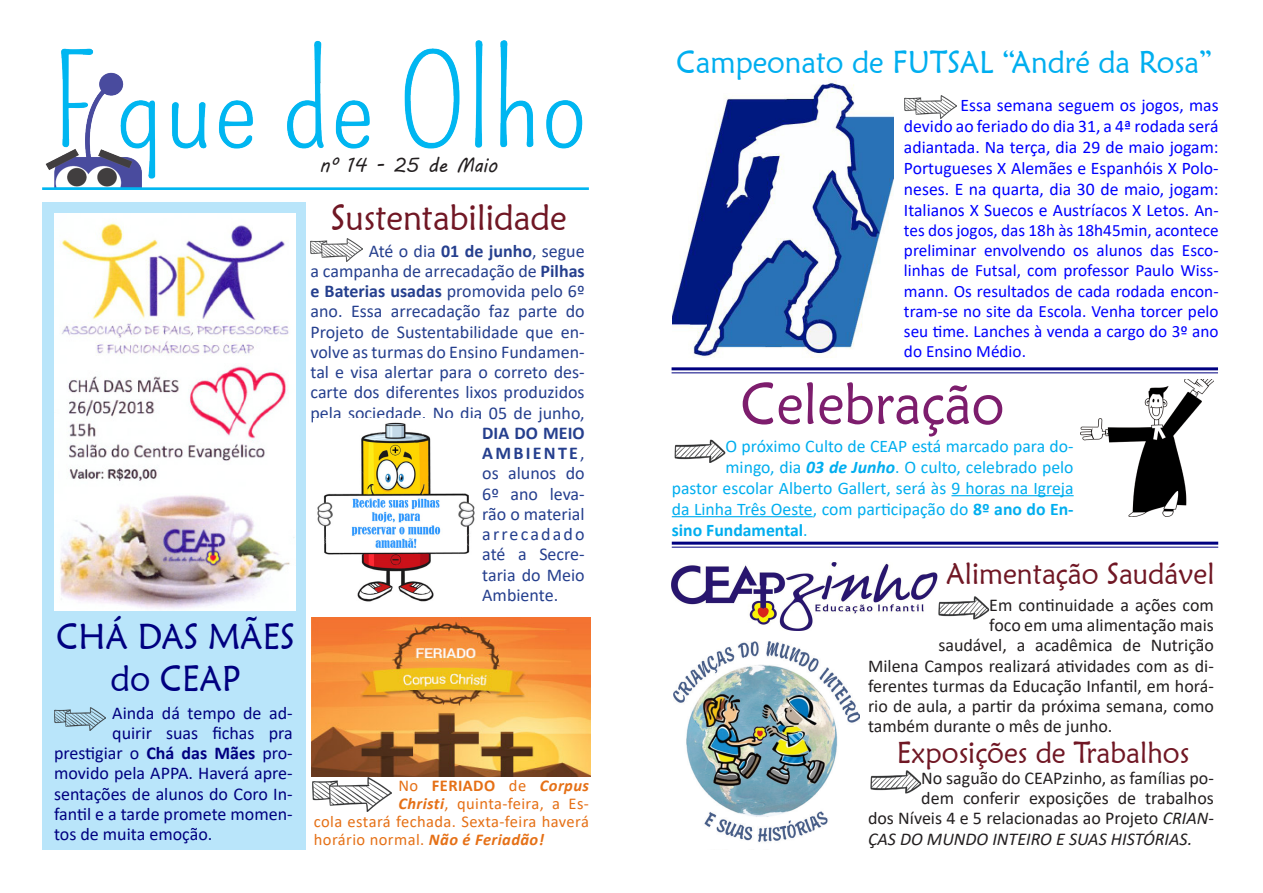
<style>
.page{position:relative;width:1263px;height:893px;background:#fff}
.page>*{position:absolute;margin:0;border:0;box-sizing:border-box;transform-origin:0 0}
.t1{font:58.2px "Maiandra GD";color:#7d1d6d;scale:.93 1}
.t2{font:36px "Maiandra GD";color:#701724;scale:.93 1}
.t3{font:36px/42px "Maiandra GD";color:#000080;text-align:center;scale:.93 1}
.t4{font:31.5px "Maiandra GD";color:#00aeef;scale:.93 1}
.t5{font:30px "Maiandra GD";color:#701724;scale:.93 1}
.t6{font:19.95px "MV Boli";color:#231f20;scale:.93 1}
.Estilo_de_parágrafo{font:18px "Calibri";color:#231f20}
.Estilo_de_parágrafo-2{font:18px "Calibri";color:#253f8e}
.Estilo_de_parágrafo-3{font:18px "Calibri";color:#000080}
.Estilo_de_parágrafo-4{font:700 18px "Calibri";color:#253f8e}
.Estilo_de_parágrafo-5{font:italic 18px "Calibri";color:#231f20}
.Estilo_de_parágrafo-6{font:18px "Calibri";letter-spacing:.12em;color:#253f8e}
.Estilo_de_parágrafo-7{font:700 18px "Calibri";letter-spacing:.125em;color:#253f8e}
.Estilo_de_parágrafo-8{font:17.7px/21px "Calibri";color:#00f;text-align:justify}
.Estilo_de_parágrafo-9{font:17.7px "Calibri";color:#00aeef}
.Estilo_de_parágrafo-10{font:700 17.7px "Calibri";color:#00aeef}
.Estilo_de_parágrafo-11{font:17.25px/20.2px "Calibri";color:#00f;text-align:justify}
.Estilo_de_parágrafo-12{font:16.5px "Calibri";letter-spacing:.025em;color:#e57016}
.Estilo_de_parágrafo-13{font:700 16.5px "Calibri";letter-spacing:.025em;color:#e57016}
.s1{font-weight:700}
.s2{font-weight:400}
.s3{font-style:italic}
.s4{font-weight:700;font-style:italic}
.s5{font-size:17.25px}
</style>
<div class="page">
<img style="left:311px;top:239px;width:51px;height:23px">
<div style="left:43px;top:203px;width:263px;height:647px;background:#b9e5fa"></div>
<img style="left:54px;top:214px;width:241px;height:397px">
<img style="left:313px;top:777px;width:78px;height:35px">
<img style="left:312px;top:617px;width:278px;height:160px">
<img style="left:54px;top:707px;width:52px;height:23px">
<img style="left:43px;top:41px;width:546px;height:148px">
<img style="left:317px;top:422px;width:158px;height:180px">
<hr style="left:671px;top:367px;width:547px;height:3px;background:#000080">
<hr style="left:671px;top:372px;width:547px;height:1px;background:#000080">
<img style="left:904px;top:96px;width:52px;height:23px">
<img style="left:672px;top:79px;width:221px;height:279px">
<img style="left:1080px;top:380px;width:134px;height:137px">
<hr style="left:951px;top:495px;width:123px;height:1px;background:#00aeef">
<hr style="left:672px;top:516px;width:141px;height:1px;background:#00aeef">
<hr style="left:672px;top:542px;width:546px;height:3px;background:#000080">
<hr style="left:672px;top:547px;width:546px;height:1px;background:#000080">
<img style="left:938px;top:596px;width:51px;height:23px">
<img style="left:870px;top:770px;width:51px;height:23px">
<img style="left:674px;top:641px;width:186px;height:201px">
<img style="left:672px;top:563px;width:265px;height:67px">
<img style="left:675px;top:440px;width:50px;height:23px">
<p class="t3" style="left:57px;top:615px;width:257px">CHÁ DAS MÃES do CEAP</p>
<p class="Estilo_de_parágrafo-3" style="left:112px;top:700px;width:182px">Ainda dá tempo de ad-</p>
<p class="Estilo_de_parágrafo-3" style="left:112px;top:720px;width:182px">quirir suas fichas pra</p>
<p class="Estilo_de_parágrafo-3" style="left:54px;top:741px;width:240px">prestigiar o <span class="s1">Chá das Mães</span> pro-</p>
<p class="Estilo_de_parágrafo-3" style="left:54px;top:761px;width:240px">movido pela APPA. Haverá apre-</p>
<p class="Estilo_de_parágrafo-3" style="left:54px;top:781px;width:240px">sentações de alunos do Coro In-</p>
<p class="Estilo_de_parágrafo-3" style="left:54px;top:801px;width:240px">fantil e a tarde promete momen-</p>
<p class="Estilo_de_parágrafo-3" style="left:54px;top:822px;width:160px">tos de muita emoção.</p>
<p class="t6" style="left:320px;top:151px;width:193px">nº 14 - 25 de Maio</p>
<p class="t2" style="left:331px;top:195px;width:255px">Sustentabilidade</p>
<p class="Estilo_de_parágrafo-2" style="left:369px;top:238px;width:217px">Até o dia <span class="s1">01 de junho</span>, segue</p>
<p class="Estilo_de_parágrafo-2" style="left:310px;top:258px;width:276px">a campanha de arrecadação de <span class="s1">Pilhas</span></p>
<p class="Estilo_de_parágrafo-4" style="left:310px;top:278px;width:276px">e Baterias usadas <span class="s2">promovida pelo 6º</span></p>
<p class="Estilo_de_parágrafo-2" style="left:311px;top:299px;width:276px">ano. Essa arrecadação faz parte do</p>
<p class="Estilo_de_parágrafo-2" style="left:311px;top:319px;width:276px">Projeto de Sustentabilidade que en-</p>
<p class="Estilo_de_parágrafo-2" style="left:311px;top:339px;width:276px">volve as turmas do Ensino Fundamen-</p>
<p class="Estilo_de_parágrafo-2" style="left:311px;top:360px;width:276px">tal e visa alertar para o correto des-</p>
<p class="Estilo_de_parágrafo-2" style="left:311px;top:380px;width:276px">carte dos diferentes lixos produzidos</p>
<p class="Estilo_de_parágrafo-2" style="left:311px;top:400px;width:276px">pela sociedade. No dia 05 de junho,</p>
<p class="Estilo_de_parágrafo-4" style="left:482px;top:420px;width:104px">DIA DO MEIO</p>
<p class="Estilo_de_parágrafo-7" style="left:482px;top:440px;width:104px">AMBIENTE<span class="s2">,</span></p>
<p class="Estilo_de_parágrafo-2" style="left:482px;top:461px;width:104px">os alunos do</p>
<p class="Estilo_de_parágrafo-2" style="left:482px;top:481px;width:104px">6º ano leva-</p>
<p class="Estilo_de_parágrafo-2" style="left:482px;top:501px;width:104px">rão o material</p>
<p class="Estilo_de_parágrafo-6" style="left:482px;top:522px;width:104px">arrecadado</p>
<p class="Estilo_de_parágrafo-2" style="left:482px;top:542px;width:104px">até a Secre-</p>
<p class="Estilo_de_parágrafo-2" style="left:482px;top:562px;width:104px">taria do Meio</p>
<p class="Estilo_de_parágrafo-2" style="left:482px;top:582px;width:77px">Ambiente.</p>
<p class="Estilo_de_parágrafo-13" style="left:398px;top:774px;width:192px"><span class="s2">No</span> FERIADO <span class="s2">de</span> <span class="s3">Corpus</span></p>
<p class="Estilo_de_parágrafo-12" style="left:398px;top:792px;width:192px"><span class="s4">Christi</span>, quinta-feira, a Es-</p>
<p class="Estilo_de_parágrafo-12" style="left:314px;top:810px;width:277px">cola estará fechada. Sexta-feira haverá</p>
<p class="Estilo_de_parágrafo-12" style="left:314px;top:828px;width:232px">horário normal. <span class="s4">Não é Feriadão!</span></p>
<p class="t4" style="left:677px;top:42px;width:579px">Campeonato de FUTSAL “André da Rosa”</p>
<p class="Estilo_de_parágrafo-8" style="left:904px;top:94px;width:316px;text-indent:57px">Essa semana seguem os jogos, mas devido ao feriado do dia 31, a 4ª rodada será adiantada. Na terça, dia 29 de maio jogam:<br>Portugueses X Alemães e Espanhóis X Polo&shy;neses. E na quarta, dia 30 de maio, jogam:<br>Italianos X Suecos e Austríacos X Letos. <span class="s5">An-</span></p>
<p class="Estilo_de_parágrafo-11" style="left:904px;top:219px;width:316px">tes dos jogos, das 18h às 18h45min, acontece preliminar envolvendo os alunos das Esco&shy;linhas de Futsal, com professor Paulo Wiss&shy;mann. Os resultados de cada rodada encon&shy;tram-se no site da Escola. Venha torcer pelo seu time. Lanches à venda a cargo do 3º ano do Ensino Médio.</p>
<p class="t1" style="left:741px;top:368px;width:285px">Celebração</p>
<p class="Estilo_de_parágrafo-9" style="left:725px;top:433px;width:350px">O próximo Culto de CEAP está marcado para do-</p>
<p class="Estilo_de_parágrafo-9" style="left:725px;top:454px;width:350px">mingo, dia <span class="s4">03 de Junho</span>. O culto, celebrado pelo</p>
<p class="Estilo_de_parágrafo-9" style="left:672px;top:475px;width:403px">pastor escolar Alberto Gallert, será às 9 horas na Igreja</p>
<p class="Estilo_de_parágrafo-9" style="left:672px;top:496px;width:403px">da Linha Três Oeste, com participação do <span class="s1">8º ano do En-</span></p>
<p class="Estilo_de_parágrafo-10" style="left:672px;top:517px;width:137px">sino Fundamental<span class="s2">.</span></p>
<p class="t5" style="left:946px;top:555px;width:290px">Alimentação Saudável</p>
<p class="Estilo_de_parágrafo" style="left:989px;top:592px;width:226px">Em continuidade a ações com</p>
<p class="Estilo_de_parágrafo" style="left:989px;top:613px;width:226px">foco em uma alimentação mais</p>
<p class="Estilo_de_parágrafo" style="left:938px;top:633px;width:277px">saudável, a acadêmica de Nutrição</p>
<p class="Estilo_de_parágrafo" style="left:868px;top:653px;width:347px">Milena Campos realizará atividades com as di-</p>
<p class="Estilo_de_parágrafo" style="left:868px;top:673px;width:347px">ferentes turmas da Educação Infantil, em horá-</p>
<p class="Estilo_de_parágrafo" style="left:868px;top:694px;width:347px">rio de aula, a partir da próxima semana, como</p>
<p class="Estilo_de_parágrafo" style="left:868px;top:714px;width:246px">também durante o mês de junho.</p>
<p class="t5" style="left:897px;top:734px;width:316px">Exposições de Trabalhos</p>
<p class="Estilo_de_parágrafo" style="left:921px;top:765px;width:294px">No saguão do CEAPzinho, as famílias po-</p>
<p class="Estilo_de_parágrafo" style="left:921px;top:786px;width:294px">dem conferir exposições de trabalhos</p>
<p class="Estilo_de_parágrafo" style="left:868px;top:806px;width:347px">dos Níveis 4 e 5 relacionadas ao Projeto <span class="s3">CRIAN-</span></p>
<p class="Estilo_de_parágrafo-5" style="left:868px;top:826px;width:326px">ÇAS DO MUNDO INTEIRO E SUAS HISTÓRIAS.</p>
</div>
